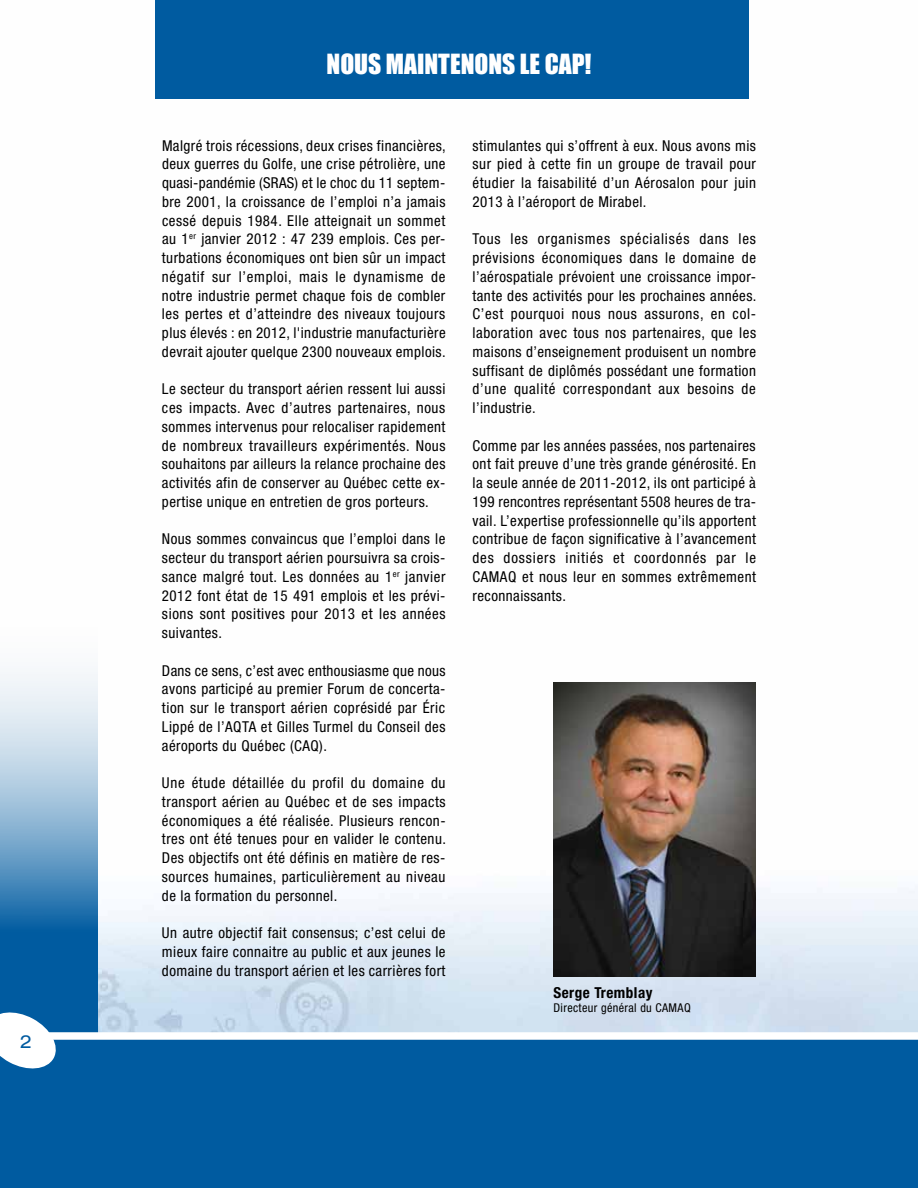
<style>
.page{position:relative;width:918px;height:1188px;background:#fff}
.page>*{position:absolute;margin:0;border:0;box-sizing:border-box;transform-origin:0 0}
.t1{font:25.5px "Impact";color:#fff}
.t2{font:expanded 18px "Helvetica Neue";color:#005ba0}
.t3{font:700 condensed 15.15px "Helvetica Neue";letter-spacing:.03em;color:#000}
.t4{font:condensed 15px/18.8px "Helvetica Neue";letter-spacing:.03em;color:#000;text-align:justify}
.t5{font:condensed 12.15px "Helvetica Neue";letter-spacing:.03em;color:#000}
</style>
<div class="page">
<img style="left:98px;top:98px;width:820px;height:934px">
<svg style="left:0;top:672px;width:98px;height:360px;background:#70a2c9"></svg>
<div style="left:0;top:1040px;width:918px;height:148px;background:#005ba0"></div>
<svg style="left:0;top:1009px;width:60px;height:60px"></svg>
<img style="left:554px;top:682px;width:202px;height:294px">
<div style="left:155px;top:0;width:594px;height:98px;background:#005ba0"></div>
<p class="t2" style="left:20px;top:1031px;width:14px">2</p>
<h1 class="t1" style="left:327px;top:44px;width:266px">NOUS MAINTENONS LE CAP!</h1>
<p class="t4" style="left:162px;top:136px;width:285px">Malgré trois récessions, deux crises financières, deux guerres du Golfe, une crise pétrolière, une quasi-pandémie (SRAS) et le choc du 11 septem&shy;bre 2001, la croissance de l’emploi n’a jamais cessé depuis 1984. Elle atteignait un sommet au 1<sup>er</sup> janvier 2012 : 47 239 emplois. Ces per&shy;turbations économiques ont bien sûr un impact négatif sur l’emploi, mais le dynamisme de notre industrie permet chaque fois de combler les pertes et d’atteindre des niveaux toujours plus élevés : en 2012, l'industrie manufacturière devrait ajouter quelque 2300 nouveaux emplois.</p>
<p class="t4" style="left:162px;top:380px;width:285px">Le secteur du transport aérien ressent lui aussi ces impacts. Avec d’autres partenaires, nous sommes intervenus pour relocaliser rapidement de nombreux travailleurs expérimentés. Nous souhaitons par ailleurs la relance prochaine des activités afin de conserver au Québec cette ex&shy;pertise unique en entretien de gros porteurs.</p>
<p class="t4" style="left:162px;top:530px;width:285px">Nous sommes convaincus que l’emploi dans le secteur du transport aérien poursuivra sa crois&shy;sance malgré tout. Les données au 1<sup>er</sup> janvier 2012 font état de 15 491 emplois et les prévi&shy;sions sont positives pour 2013 et les années suivantes.</p>
<p class="t4" style="left:162px;top:661px;width:285px">Dans ce sens, c’est avec enthousiasme que nous avons participé au premier Forum de concerta&shy;tion sur le transport aérien coprésidé par Éric Lippé de l’AQTA et Gilles Turmel du Conseil des aéroports du Québec (CAQ).</p>
<p class="t4" style="left:162px;top:773px;width:286px">Une étude détaillée du profil du domaine du transport aérien au Québec et de ses impacts économiques a été réalisée. Plusieurs rencon&shy;tres ont été tenues pour en valider le contenu.<br>Des objectifs ont été définis en matière de res&shy;sources humaines, particulièrement au niveau de la formation du personnel.</p>
<p class="t4" style="left:162px;top:923px;width:285px">Un autre objectif fait consensus; c’est celui de mieux faire connaitre au public et aux jeunes le domaine du transport aérien et les carrières fort</p>
<p class="t4" style="left:472px;top:136px;width:285px">stimulantes qui s’offrent à eux. Nous avons mis sur pied à cette fin un groupe de travail pour étudier la faisabilité d’un Aérosalon pour juin 2013 à l’aéroport de Mirabel.</p>
<p class="t4" style="left:472px;top:230px;width:286px">Tous les organismes spécialisés dans les prévisions économiques dans le domaine de l’aérospatiale prévoient une croissance impor&shy;tante des activités pour les prochaines années.<br>C’est pourquoi nous nous assurons, en col&shy;laboration avec tous nos partenaires, que les maisons d’enseignement produisent un nombre suffisant de diplômés possédant une formation d’une qualité correspondant aux besoins de l’industrie.</p>
<p class="t4" style="left:472px;top:436px;width:285px">Comme par les années passées, nos partenaires ont fait preuve d’une très grande générosité. En la seule année de 2011-2012, ils ont participé à 199 rencontres représentant 5508 heures de tra&shy;vail. L’expertise professionnelle qu’ils apportent contribue de façon significative à l’avancement des dossiers initiés et coordonnés par le CAMAQ et nous leur en sommes extrêmement reconnaissants.</p>
<p class="t3" style="left:554px;top:984px;width:100px">Serge Tremblay</p>
<p class="t5" style="left:554px;top:1001px;width:139px">Directeur général du CAMAQ</p>
</div>
